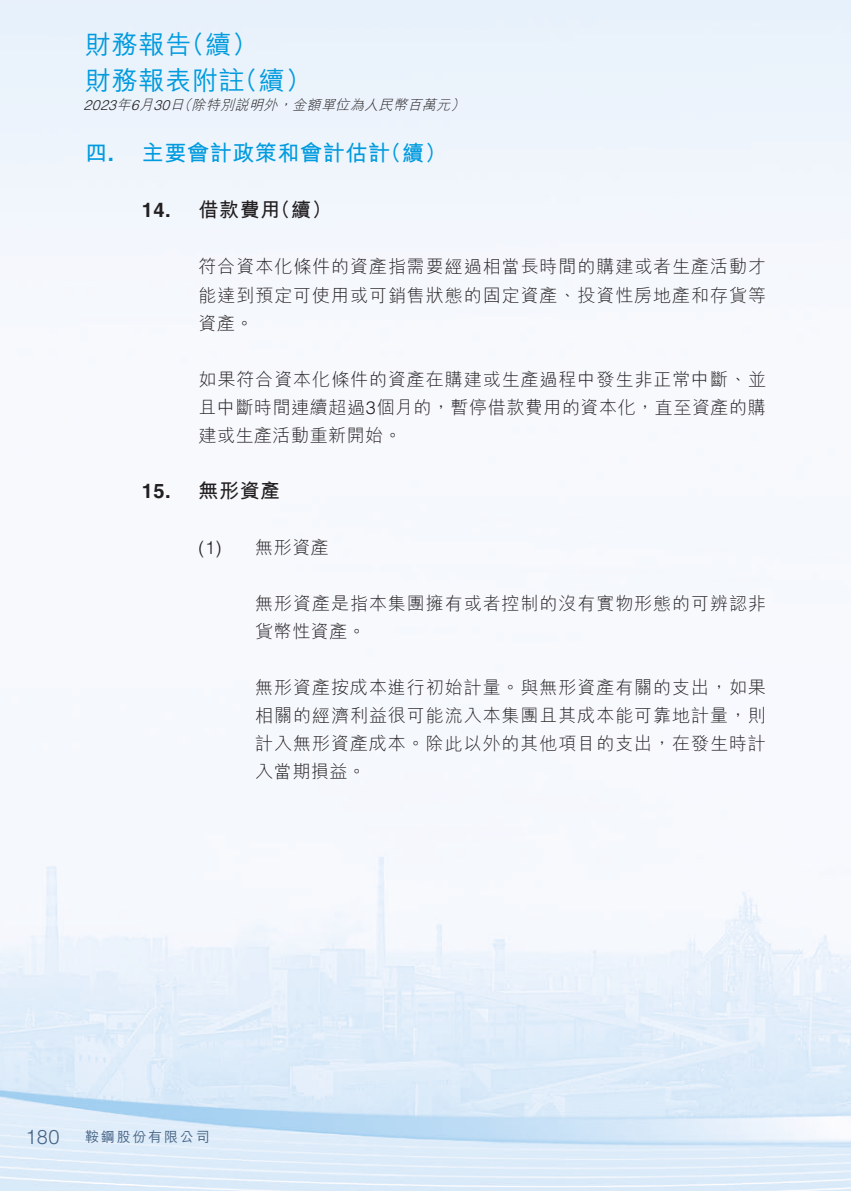
<style>
.page{position:relative;width:851px;height:1191px;background:#fff}
.page>*{position:absolute;margin:0;border:0;box-sizing:border-box;transform-origin:0 0}
.t1{font:500 26px/36px "M Hei HK";letter-spacing:.03em;color:#009bde}
.t2{font:700 22px "M Hei HK";letter-spacing:.03em;color:#009bde}
.t3{font:700 20px "M Hei HK";letter-spacing:.03em;color:#231f20}
.t4{font:300 20px "Helvetica LT Std";color:#466485}
.t5{font:300 18px/28px "M Hei HK";letter-spacing:.05em;color:#231f20;text-align:justify}
.t6{font:italic 300 14px "M Hei HK";color:#231f20}
.t7{font:500 14px "M Hei HK";letter-spacing:.13em;color:#466485}
.s1{font-family:"Helvetica LT Std"}
</style>
<div class="page">
<h1 class="t1" style="left:85px;top:24px;width:228px">財務報告（續）<br>財務報表附註（續）</h1>
<p class="t6" style="left:84px;top:98px;width:386px"><span class="s1">2023</span>年<span class="s1">6</span>月<span class="s1">30</span>日（除特別說明外，金額單位為人民幣百萬元）</p>
<p class="t2" style="left:85px;top:137px;width:363px">四<span class="s1">.</span> 主要會計政策和會計估計（續）</p>
<p class="t3" style="left:142px;top:195px;width:191px"><span class="s1">14.</span> 借款費用（續）</p>
<p class="t5" style="left:198px;top:253px;width:569px">符合資本化條件的資產指需要經過相當長時間的購建或者生產活動才能達到預定可使用或可銷售狀態的固定資產、投資性房地產和存貨等資產。</p>
<p class="t5" style="left:198px;top:365px;width:569px">如果符合資本化條件的資產在購建或生產過程中發生非正常中斷、並且中斷時間連續超過<span class="s1">3</span>個月的，暫停借款費用的資本化，直至資產的購建或生產活動重新開始。</p>
<p class="t3" style="left:142px;top:475px;width:140px"><span class="s1">15.</span> 無形資產</p>
<p class="t5" style="left:198px;top:533px;width:132px"><span class="s1">(1)</span> 無形資產</p>
<p class="t5" style="left:255px;top:589px;width:512px">無形資產是指本集團擁有或者控制的沒有實物形態的可辨認非貨幣性資產。</p>
<p class="t5" style="left:255px;top:673px;width:512px">無形資產按成本進行初始計量。與無形資產有關的支出，如果相關的經濟利益很可能流入本集團且其成本能可靠地計量，則計入無形資產成本。除此以外的其他項目的支出，在發生時計入當期損益。</p>
<p class="t4" style="left:26px;top:1124px;width:35px">180</p>
<p class="t7" style="left:85px;top:1127px;width:126px">鞍鋼股份有限公司</p>
</div>
